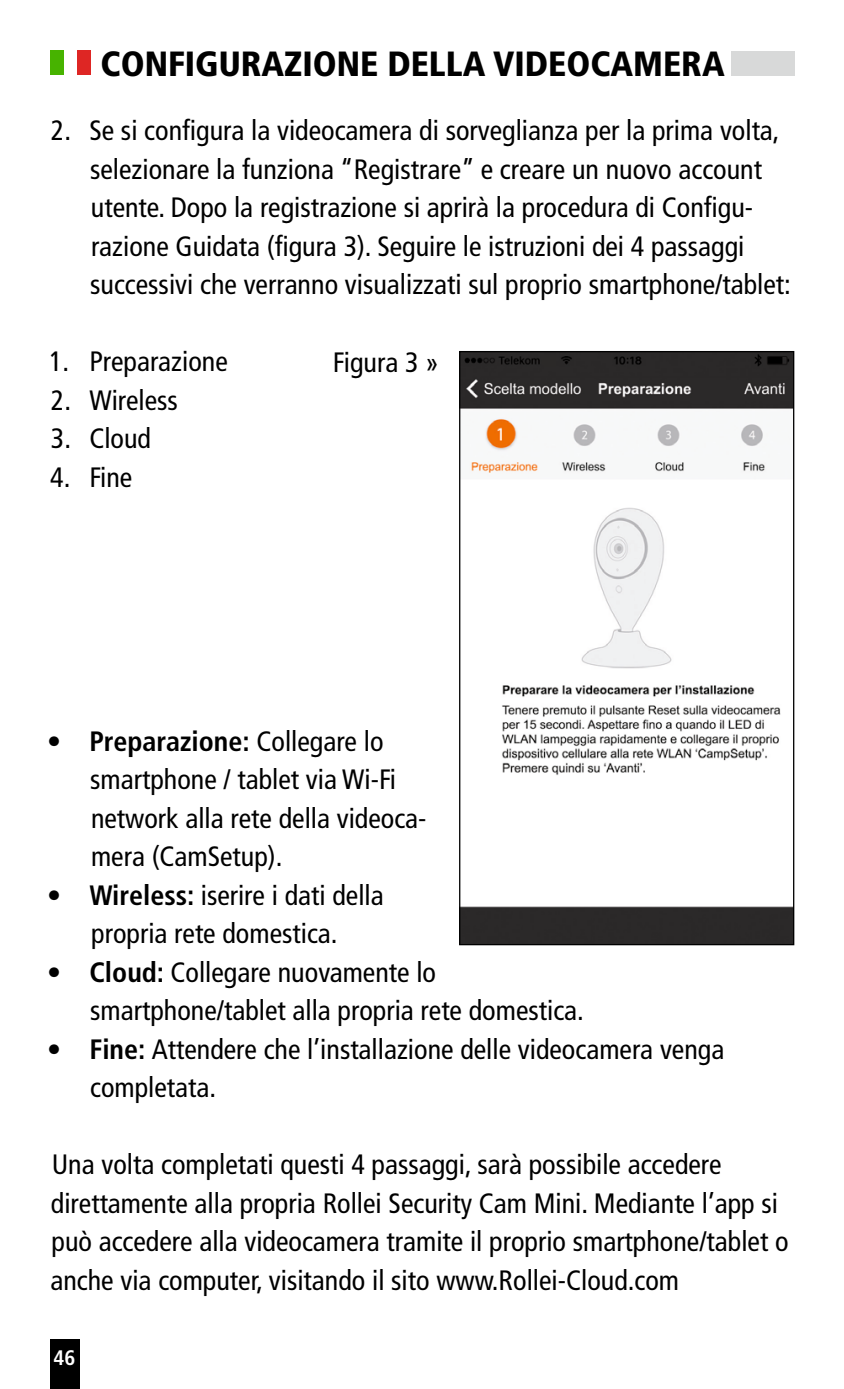
<style>
.page{position:relative;width:844px;height:1389px;background:#fff}
.page>*{position:absolute;margin:0;border:0;box-sizing:border-box;transform-origin:0 0}
.t1{font:900 condensed 35px "Frutiger";color:#000}
.t2{font:condensed 28px/38.5px "Frutiger";color:#000}
.t3{font:700 condensed 21px "Frutiger";color:#fff}
.s1{font-weight:700}
</style>
<div class="page">
<div style="left:730px;top:51px;width:64px;height:25px;background:#d8d9d9"></div>
<svg style="left:50px;top:50px;width:41px;height:1px"></svg>
<div style="left:50px;top:51px;width:14px;height:24px;background:#47b300"></div>
<div style="left:77px;top:51px;width:14px;height:24px;background:#de2624"></div>
<img style="left:461px;top:353px;width:331px;height:590px">
<div style="left:50px;top:1339px;width:29px;height:50px;background:#000"></div>
<p class="t1" style="left:101px;top:43px;width:625px">CONFIGURAZIONE DELLA VIDEOCAMERA</p>
<p class="t2" style="left:90px;top:111px;width:702px;text-indent:-39px">2. Se si configura la videocamera di sorveglianza per la prima volta, selezionare la funziona “Registrare” e creare un nuovo account utente. Dopo la registrazione si aprirà la procedura di Configu&shy;razione Guidata (figura 3). Seguire le istruzioni dei 4 passaggi successivi che verranno visualizzati sul proprio smartphone/tablet:</p>
<p class="t2" style="left:49px;top:342px;width:180px">1. Preparazione</p>
<p class="t2" style="left:51px;top:381px;width:129px">2. Wireless</p>
<p class="t2" style="left:51px;top:419px;width:102px">3. Cloud</p>
<p class="t2" style="left:50px;top:458px;width:84px">4. Fine</p>
<p class="t2" style="left:333px;top:343px;width:108px">Figura 3 »</p>
<p class="t2" style="left:90px;top:722px;width:338px;text-indent:-43px"><span class="s1">• Preparazione:</span> Collegare lo smartphone / tablet via Wi-Fi network alla rete della videoca&shy;mera (CamSetup).</p>
<p class="t2" style="left:47px;top:876px;width:338px;text-align:center"><span class="s1">• Wireless:</span> iserire i dati della propria rete domestica.</p>
<p class="t2" style="left:90px;top:953px;width:495px;text-indent:-43px"><span class="s1">• Cloud:</span> Collegare nuovamente lo smartphone/tablet alla propria rete domestica.</p>
<p class="t2" style="left:90px;top:1030px;width:635px;text-indent:-43px"><span class="s1">• Fine:</span> Attendere che l’installazione delle videocamera venga completata.</p>
<p class="t2" style="left:50px;top:1146px;width:739px">Una volta completati questi 4 passaggi, sarà possibile accedere direttamente alla propria Rollei Security Cam Mini. Mediante l’app si può accedere alla videocamera tramite il proprio smartphone/tablet o anche via computer, visitando il sito www.Rollei-Cloud.com</p>
<p class="t3" style="left:54px;top:1345px;width:23px">46</p>
</div>
